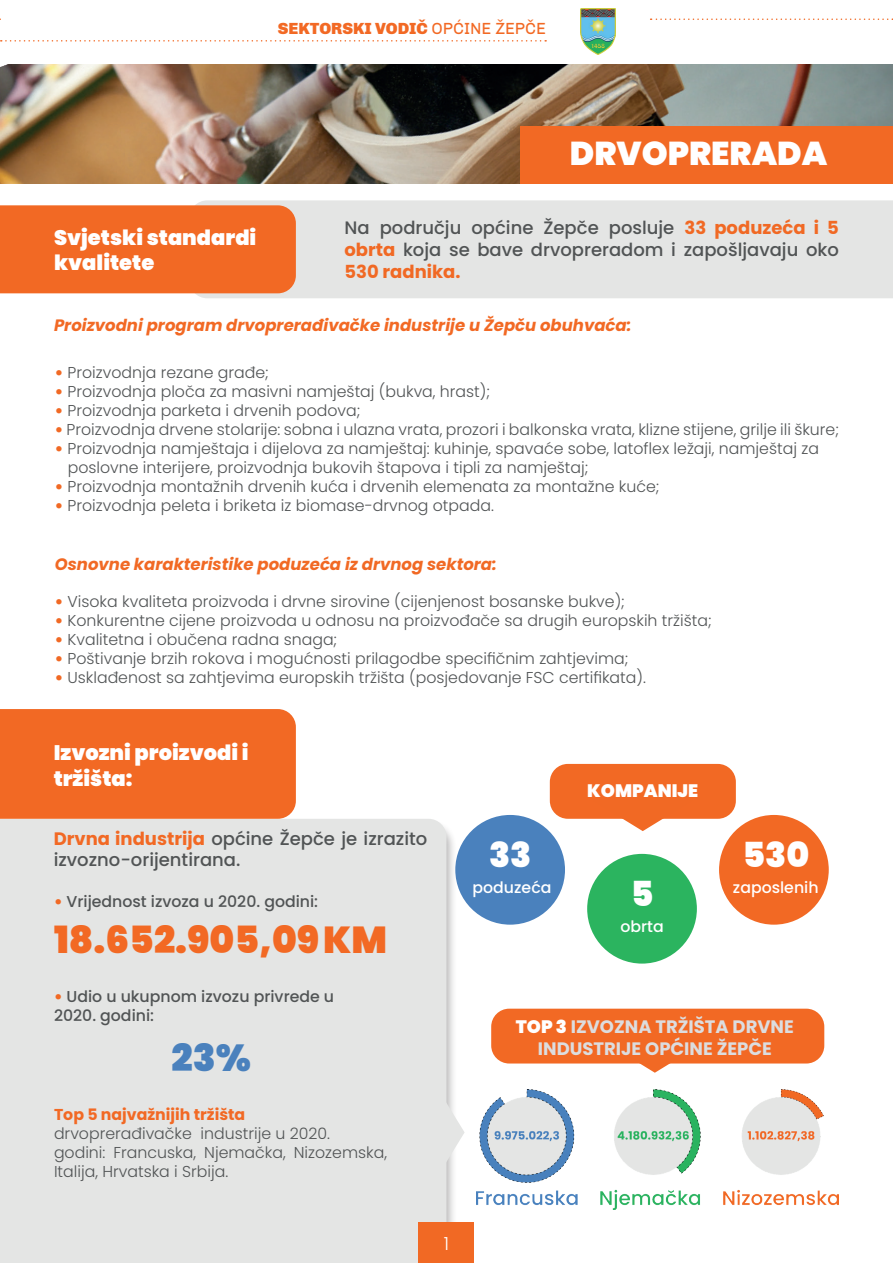
<style>
.page{position:relative;width:893px;height:1263px;background:#fff}
.page>*{position:absolute;margin:0;border:0;box-sizing:border-box;transform-origin:0 0}
.t1{font:900 37.5px "Poppins";color:#f26924}
.t2{font:900 37.5px "Poppins";color:#4a81bd}
.t3{font:900 34.5px "Poppins";color:#fff}
.t4{font:900 33px "Poppins";color:#fff}
.t5{font:900 21px/25.2px "Poppins";color:#fff}
.t6{font:500 18px/21.6px "Poppins";color:#515455;text-align:justify}
.t7{font:700 18px/21.6px "Poppins";color:#dcdddf;text-align:center}
.t8{font:900 18px "Poppins";color:#fff}
.t9{font:300 18px "Poppins";color:#fff}
.t10{font:italic 700 16.5px "Poppins";color:#f26924}
.t11{font:italic 700 16.5px "Poppins";color:#f16924}
.t12{font:900 16.5px "Chivo";color:#f26924}
.t13{font:300 15.75px/18.9px "Poppins";color:#515455}
.t14{font:500 15.75px/18.9px "Poppins";color:#515455}
.t15{font:500 15.75px "Poppins";color:#fff}
.t16{font:700 15.75px "Poppins";color:#f26924}
.s1{font-weight:400}
.s2{font-weight:700;color:#f16924}
.s3{font-weight:900;color:#f16924}
.s4{font-weight:700;color:#f26924}
.s5{font-weight:900;color:#fff}
</style>
<div class="page">
<img style="left:580px;top:9px;width:35px;height:45px">
<svg style="left:1px;top:40px;width:545px;height:2px"></svg>
<svg style="left:651px;top:18px;width:242px;height:2px"></svg>
<div style="left:189px;top:200px;width:704px;height:98px;background:#e4e5e4"></div>
<div style="left:0;top:819px;width:446px;height:444px;background:#e4e5e4"></div>
<img style="left:0;top:64px;width:893px;height:120px">
<div style="left:455px;top:815px;width:110px;height:110px;background:#4a81bd;border-radius:50%"></div>
<div style="left:587px;top:854px;width:110px;height:109px;background:#2bb45f;border-radius:50%"></div>
<div style="left:719px;top:815px;width:110px;height:110px;background:#f26924;border-radius:50%"></div>
<svg style="left:434px;top:1083px;width:31px;height:99px"></svg>
<div style="left:520px;top:126px;width:373px;height:58px;background:#f26924"></div>
<img style="left:476px;top:1089px;width:363px;height:120px">
<div style="left:0;top:205px;width:296px;height:88px;background:#f26924"></div>
<div style="left:0;top:709px;width:296px;height:110px;background:#f26924"></div>
<div style="left:491px;top:1009px;width:333px;height:54px;background:#f26924;border-radius:18px"></div>
<div style="left:550px;top:764px;width:186px;height:55px;background:#f26924;border-radius:18px"></div>
<svg style="left:605px;top:1063px;width:99px;height:10px"></svg>
<svg style="left:593px;top:818px;width:99px;height:13px"></svg>
<div style="left:419px;top:1222px;width:55px;height:41px;background:#f16924"></div>
<p class="t12" style="left:278px;top:19px;width:270px">SEKTORSKI VODIČ <span class="s1">OPĆINE ŽEPČE</span></p>
<h3 class="t5" style="left:54px;top:225px;width:204px">Svjetski standardi kvalitete</h3>
<h3 class="t4" style="left:570px;top:135px;width:259px">DRVOPRERADA</h3>
<p class="t6" style="left:344px;top:217px;width:496px">Na području općine Žepče posluje <span class="s2">33 poduzeća i 5 obrta</span> koja se bave drvopreradom i zapošljavaju oko <span class="s2">530 radnika.</span></p>
<p class="t10" style="left:54px;top:316px;width:579px">Proizvodni program drvoprerađivačke industrije u Žepču obuhvaća:</p>
<p class="t13" style="left:55px;top:363px;width:216px"><span class="s3">•</span> Proizvodnja rezane građe;</p>
<p class="t13" style="left:55px;top:382px;width:437px"><span class="s3">•</span> Proizvodnja ploča za masivni namještaj (bukva, hrast);</p>
<p class="t13" style="left:55px;top:401px;width:307px"><span class="s3">•</span> Proizvodnja parketa i drvenih podova;</p>
<p class="t13" style="left:55px;top:420px;width:786px"><span class="s3">•</span> Proizvodnja drvene stolarije: sobna i ulazna vrata, prozori i balkonska vrata, klizne stijene, grilje ili škure;</p>
<p class="t13" style="left:68px;top:439px;width:753px;text-indent:-13px"><span class="s3">•</span> Proizvodnja namještaja i dijelova za namještaj: kuhinje, spavaće sobe, latoflex ležaji, namještaj za poslovne interijere, proizvodnja bukovih štapova i tipli za namještaj;</p>
<p class="t13" style="left:55px;top:477px;width:606px"><span class="s3">•</span> Proizvodnja montažnih drvenih kuća i drvenih elemenata za montažne kuće;</p>
<p class="t13" style="left:55px;top:496px;width:441px"><span class="s3">•</span> Proizvodnja peleta i briketa iz biomase-drvnog otpada.</p>
<p class="t11" style="left:55px;top:554px;width:444px">Osnovne karakteristike poduzeća iz drvnog sektora:</p>
<p class="t13" style="left:55px;top:592px;width:572px"><span class="s3">•</span> Visoka kvaliteta proizvoda i drvne sirovine (cijenjenost bosanske bukve);</p>
<p class="t13" style="left:55px;top:611px;width:658px"><span class="s3">•</span> Konkurentne cijene proizvoda u odnosu na proizvođače sa drugih europskih tržišta;</p>
<p class="t13" style="left:55px;top:630px;width:284px"><span class="s3">•</span> Kvalitetna i obučena radna snaga;</p>
<p class="t13" style="left:55px;top:649px;width:575px"><span class="s3">•</span> Poštivanje brzih rokova i mogućnosti prilagodbe specifičnim zahtjevima;</p>
<p class="t13" style="left:55px;top:668px;width:593px"><span class="s3">•</span> Usklađenost sa zahtjevima europskih tržišta (posjedovanje FSC certifikata).</p>
<h3 class="t5" style="left:54px;top:740px;width:196px">Izvozni proizvodi i tržišta:</h3>
<p class="t6" style="left:54px;top:827px;width:375px"><span class="s4">Drvna industrija</span> općine Žepče je izrazito izvozno-orijentirana.</p>
<p class="t14" style="left:54px;top:892px;width:266px"><span class="s3">•</span> Vrijednost izvoza u 2020. godini:</p>
<h1 class="t1" style="left:54px;top:918px;width:335px">18.652.905,09 KM</h1>
<p class="t14" style="left:54px;top:987px;width:282px"><span class="s3">•</span> Udio u ukupnom izvozu privrede u<br>2020. godini:</p>
<h1 class="t2" style="left:171px;top:1036px;width:81px">23%</h1>
<p class="t16" style="left:54px;top:1105px;width:193px">Top 5 najvažnijih tržišta</p>
<p class="t13" style="left:54px;top:1124px;width:335px">drvoprerađivačke industrije u 2020.<br>godini: Francuska, Njemačka, Nizozemska,<br>Italija, Hrvatska i Srbija.</p>
<p class="t9" style="left:444px;top:1234px;width:7px">1</p>
<h2 class="t3" style="left:489px;top:835px;width:44px">33</h2>
<p class="t15" style="left:473px;top:878px;width:80px">poduzeća</p>
<p class="t8" style="left:587px;top:781px;width:112px">KOMPANIJE</p>
<h2 class="t3" style="left:631px;top:874px;width:24px">5</h2>
<p class="t15" style="left:620px;top:917px;width:45px">obrta</p>
<h2 class="t3" style="left:742px;top:835px;width:68px">530</h2>
<p class="t15" style="left:733px;top:878px;width:87px">zaposlenih</p>
<p class="t7" style="left:516px;top:1016px;width:280px"><span class="s5">TOP 3</span> IZVOZNA TRŽIŠTA DRVNE<br>INDUSTRIJE OPĆINE ŽEPČE</p>
</div>
